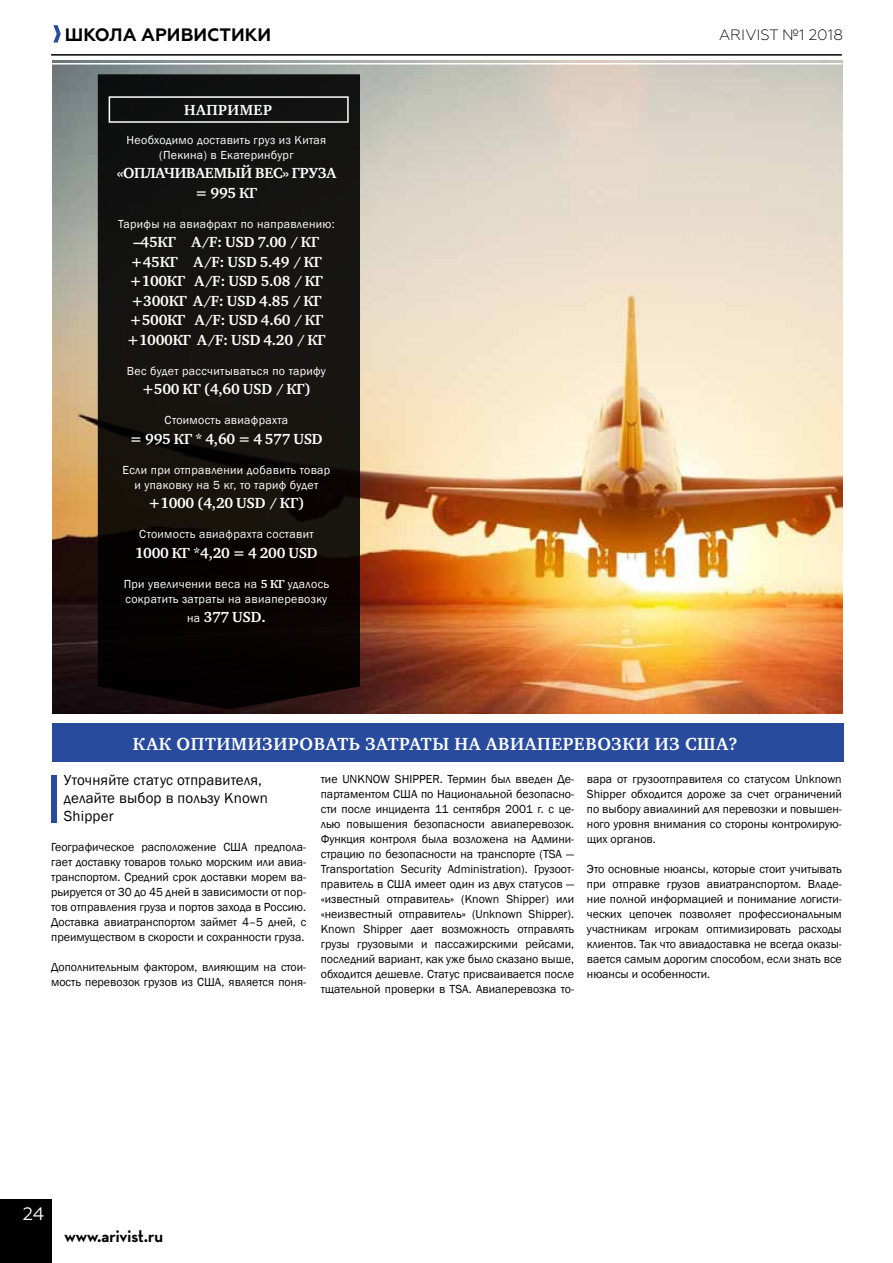
<style>
.page{position:relative;width:893px;height:1263px;background:#fff}
.page>*{position:absolute;margin:0;border:0;box-sizing:border-box;transform-origin:0 0}
.t1{font:700 20.85px "Neutraface Display";color:#000}
.t2{font:700 18px "Charter ITC";color:#fff}
.t3{font:700 18px "Geometria";color:#000}
.t4{font:18px "Geometria";color:#fff}
.t5{font:700 15px/19.5px "Charter ITC";letter-spacing:-.015em;color:#fff}
.t6{font:15px/18px "Franklin Gothic";letter-spacing:.01em;color:#000}
.t7{font:300 15px "Geometria";color:#000}
.t8{font:700 15px "Charter ITC";letter-spacing:.035em;color:#fff}
.t9{font:12px/15px "Franklin Gothic";color:#000;text-align:justify}
.t10{font:12px/15px "Franklin Gothic";letter-spacing:.025em;color:#fff;text-align:center}
.s1{font-family:"Charter ITC";font-weight:700}
.s2{font-family:"Franklin Gothic";font-weight:400;font-size:12px}
</style>
<div class="page">
<hr style="left:51px;top:54px;width:791px;height:2px;background:#000">
<svg style="left:53px;top:25px;width:8px;height:18px"></svg>
<div style="left:0;top:1199px;width:51px;height:64px;background:#000"></div>
<img style="left:52px;top:61px;width:791px;height:653px">
<div style="left:52px;top:723px;width:792px;height:39px;background:#294b9e"></div>
<hr style="left:51px;top:63px;width:791px;height:2px;background:#fff">
<div style="left:51px;top:775px;width:6px;height:47px;background:#294b9e"></div>
<svg style="left:98px;top:74px;width:262px;height:635px;background:#100e0c"></svg>
<div style="left:109px;top:96px;width:240px;height:27px;border:2px solid #fff"></div>
<h2 class="t3" style="left:65px;top:24px;width:208px">ШКОЛА АРИВИСТИКИ</h2>
<p class="t7" style="left:719px;top:27px;width:125px">ARIVIST №1 2018</p>
<p class="t8" style="left:184px;top:100px;width:89px">НАПРИМЕР</p>
<p class="t10" style="left:127px;top:133px;width:201px">Необходимо доставить груз из Китая (Пекина) в Екатеринбург</p>
<p class="t5" style="left:117px;top:164px;width:30px">«Оплачиваемый</p>
<p class="t5" style="left:255px;top:164px;width:47px">вес » груза</p>
<p class="t5" style="left:195px;top:183px;width:54px">= 995 кг</p>
<p class="t10" style="left:118px;top:217px;width:218px">Тарифы на авиафрахт по направлению:</p>
<p class="t5" style="left:133px;top:233px;width:34px">–45кг</p>
<p class="t5" style="left:191px;top:233px;width:120px">A/F: USD 7.00 / кг</p>
<p class="t5" style="left:131px;top:252px;width:39px">+45кг</p>
<p class="t5" style="left:127px;top:252px;width:191px;text-indent:67px">A/F: USD 5.49 / кг +100кг A/F: USD 5.08 / кг +300кг A/F: USD 4.85 / кг +500кг A/F: USD 4.60 / кг +1000кг A/F: USD 4.20 / кг</p>
<p class="t10" style="left:127px;top:364px;width:200px">Вес будет рассчитываться по тарифу</p>
<p class="t5" style="left:142px;top:380px;width:171px">+500 кг (4,60 USD / кг)</p>
<p class="t10" style="left:165px;top:413px;width:125px">Стоимость авиафрахта</p>
<p class="t5" style="left:130px;top:429px;width:194px">= 995 кг * 4,60 = 4 577 USD</p>
<p class="t10" style="left:122px;top:463px;width:209px">Если при отправлении добавить товар и упаковку на 5 кг, то тариф будет</p>
<p class="t5" style="left:148px;top:494px;width:158px">+1000 (4,20 USD / кг)</p>
<p class="t10" style="left:139px;top:527px;width:176px">Стоимость авиафрахта составит</p>
<p class="t5" style="left:135px;top:543px;width:184px">1000 кг *4,20 = 4 200 USD</p>
<p class="t10" style="left:124px;top:577px;width:207px;text-align:left">При увеличении веса на <span class="s1">5 кг</span> удалось сократить затраты на авиаперевозку</p>
<p class="t5" style="left:187px;top:608px;width:80px"><span class="s2">на</span> 377 USD.</p>
<h2 class="t2" style="left:133px;top:732px;width:58px">Как оптимизировать</h2>
<h2 class="t2" style="left:365px;top:732px;width:13px">затраты</h2>
<h2 class="t2" style="left:454px;top:732px;width:45px">на авиаперевозки</h2>
<h2 class="t2" style="left:655px;top:732px;width:84px">из США?</h2>
<p class="t9" style="left:321px;top:771px;width:255px">тие UNKNOW SHIPPER. Термин был введен Де&shy;партаментом США по Национальной безопасно&shy;сти после инцидента 11 сентября 2001 г. с це&shy;лью повышения безопасности авиаперевозок.<br>Функция контроля была возложена на Админи&shy;страцию по безопасности на транспорте (TSA — Transportation Security Administration). Грузоот&shy;правитель в США имеет один из двух статусов — «известный отправитель» (Known Shipper) или «неизвестный отправитель» (Unknown Shipper).<br>Known Shipper дает возможность отправлять грузы грузовыми и пассажирскими рейсами, последний вариант, как уже было сказано выше, обходится дешевле. Статус присваивается после тщательной проверки в TSA. Авиаперевозка то-</p>
<p class="t9" style="left:587px;top:771px;width:256px">вара от грузоотправителя со статусом Unknown Shipper обходится дороже за счет ограничений по выбору авиалиний для перевозки и повышен&shy;ного уровня внимания со стороны контролирую&shy;щих органов.</p>
<p class="t6" style="left:64px;top:771px;width:206px">Уточняйте статус отправителя, делайте выбор в пользу Known<br>Shipper</p>
<p class="t9" style="left:51px;top:839px;width:257px">Географическое расположение США предпола&shy;гает доставку товаров только морским или авиа&shy;транспортом. Средний срок доставки морем ва&shy;рьируется от 30 до 45 дней в зависимости от пор&shy;тов отправления груза и портов захода в Россию.<br>Доставка авиатранспортом займет 4–5 дней, с преимуществом в скорости и сохранности груза.</p>
<p class="t9" style="left:51px;top:959px;width:257px">Дополнительным фактором, влияющим на стои&shy;мость перевозок грузов из США, является поня-</p>
<p class="t9" style="left:587px;top:861px;width:256px">Это основные нюансы, которые стоит учитывать при отправке грузов авиатранспортом. Владе&shy;ние полной информацией и понимание логисти&shy;ческих цепочек позволяет профессиональным участникам игрокам оптимизировать расходы клиентов. Так что авиадоставка не всегда оказы&shy;вается самым дорогим способом, если знать все нюансы и особенности.</p>
<h2 class="t4" style="left:23px;top:1203px;width:23px">24</h2>
<h1 class="t1" style="left:65px;top:1220px;width:100px">www.arivist.ru</h1>
</div>
